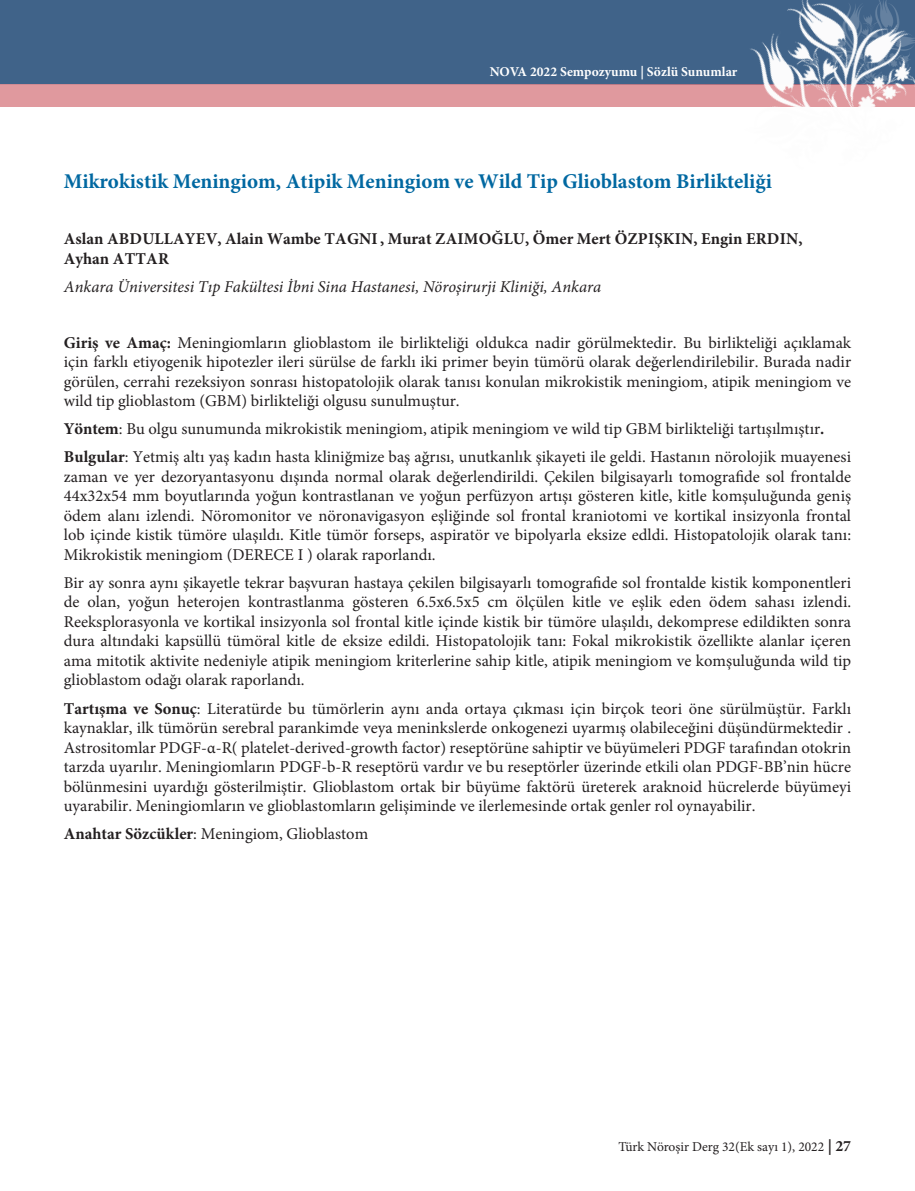
<style>
.page{position:relative;width:915px;height:1191px;background:#fff}
.page>*{position:absolute;margin:0;border:0;box-sizing:border-box;transform-origin:0 0}
.t1{font:700 21px "Minion Pro";color:#0168a1}
.t2{font:16.5px/19.5px "Minion Pro";color:#231f20;text-align:justify}
.t3{font:700 16.5px/19.5px "Minion Pro";letter-spacing:.01em;color:#231f20}
.t4{font:italic 16.5px "Minion Pro";color:#231f20}
.t5{font:13.5px "Minion Pro";color:#231f20}
.t6{font:700 13.5px "Minion Pro";color:#fff}
.s1{font-weight:700}
.s2{font-weight:700;font-size:15.75px}
</style>
<div class="page">
<div style="left:0;top:0;width:914px;height:84px;background:#406389"></div>
<div style="left:0;top:84px;width:914px;height:22px;background:#e0999e"></div>
<img style="left:702px;top:0;width:212px;height:107px">
<img style="left:822px;top:0;width:92px;height:84px">
<p class="t6" style="left:489px;top:62px;width:249px">NOVA 2022 Sempozyumu | Sözlü Sunumlar</p>
<p class="t1" style="left:64px;top:167px;width:709px">Mikrokistik Meningiom, Atipik Meningiom ve Wild Tip Glioblastom Birlikteliği</p>
<p class="t3" style="left:64px;top:229px;width:740px">Aslan ABDULLAYEV, Alain Wambe TAGNI, Murat ZAIMOĞLU, Ömer Mert ÖZPIŞKIN, Engin ERDIN,<br>Ayhan ATTAR</p>
<p class="t4" style="left:64px;top:275px;width:538px">Ankara Üniversitesi Tıp Fakültesi İbni Sina Hastanesi, Nöroşirurji Kliniği, Ankara</p>
<p class="t2" style="left:64px;top:333px;width:788px"><span class="s1">Giriş ve Amaç:</span> Meningiomların glioblastom ile birlikteliği oldukca nadir görülmektedir. Bu birlikteliği açıklamak için farklı etiyogenik hipotezler ileri sürülse de farklı iki primer beyin tümörü olarak değerlendirilebilir. Burada nadir görülen, cerrahi rezeksiyon sonrası histopatolojik olarak tanısı konulan mikrokistik meningiom, atipik meningiom ve wild tip glioblastom (GBM) birlikteliği olgusu sunulmuştur.</p>
<p class="t2" style="left:64px;top:415px;width:788px;line-height:28px"><span class="s1">Yöntem</span>: Bu olgu sunumunda mikrokistik meningiom, atipik meningiom ve wild tip GBM birlikteliği tartışılmıştır<span class="s1">.<br>Bulgular</span>: Yetmiş altı yaş kadın hasta kliniğmize baş ağrısı, unutkanlık şikayeti ile geldi. Hastanın nörolojik muayenesi</p>
<p class="t2" style="left:64px;top:467px;width:788px">zaman ve yer dezoryantasyonu dışında normal olarak değerlendirildi. Çekilen bilgisayarlı tomografide sol frontalde 44x32x54 mm boyutlarında yoğun kontrastlanan ve yoğun perfüzyon artışı gösteren kitle, kitle komşuluğunda geniş ödem alanı izlendi. Nöromonitor ve nöronavigasyon eşliğinde sol frontal kraniotomi ve kortikal insizyonla frontal lob içinde kistik tümöre ulaşıldı. Kitle tümör forseps, aspiratör ve bipolyarla eksize edldi. Histopatolojik olarak tanı:<br>Mikrokistik meningiom (DERECE I ) olarak raporlandı.</p>
<p class="t2" style="left:64px;top:573px;width:788px">Bir ay sonra aynı şikayetle tekrar başvuran hastaya çekilen bilgisayarlı tomografide sol frontalde kistik komponentleri de olan, yoğun heterojen kontrastlanma gösteren 6.5x6.5x5 cm ölçülen kitle ve eşlik eden ödem sahası izlendi.<br>Reeksplorasyonla ve kortikal insizyonla sol frontal kitle içinde kistik bir tümöre ulaşıldı, dekomprese edildikten sonra dura altındaki kapsüllü tümöral kitle de eksize edildi. Histopatolojik tanı: Fokal mikrokistik özellikte alanlar içeren ama mitotik aktivite nedeniyle atipik meningiom kriterlerine sahip kitle, atipik meningiom ve komşuluğunda wild tip glioblastom odağı olarak raporlandı.</p>
<p class="t2" style="left:64px;top:698px;width:788px"><span class="s1">Tartışma ve Sonuç</span>: Literatürde bu tümörlerin aynı anda ortaya çıkması için birçok teori öne sürülmüştür. Farklı kaynaklar, ilk tümörün serebral parankimde veya meninkslerde onkogenezi uyarmış olabileceğini düşündürmektedir .<br>Astrositomlar PDGF-α-R( platelet-derived-growth factor) reseptörüne sahiptir ve büyümeleri PDGF tarafından otokrin tarzda uyarılır. Meningiomların PDGF-b-R reseptörü vardır ve bu reseptörler üzerinde etkili olan PDGF-BB’nin hücre bölünmesini uyardığı gösterilmiştir. Glioblastom ortak bir büyüme faktörü üreterek araknoid hücrelerde büyümeyi uyarabilir. Meningiomların ve glioblastomların gelişiminde ve ilerlemesinde ortak genler rol oynayabilir.</p>
<p class="t2" style="left:64px;top:824px;width:306px"><span class="s1">Anahtar Sözcükler</span>: Meningiom, Glioblastom</p>
<p class="t5" style="left:618px;top:1138px;width:234px">Türk Nöroşir Derg 32(Ek sayı 1), 2022 <span class="s2">| 27</span></p>
</div>
